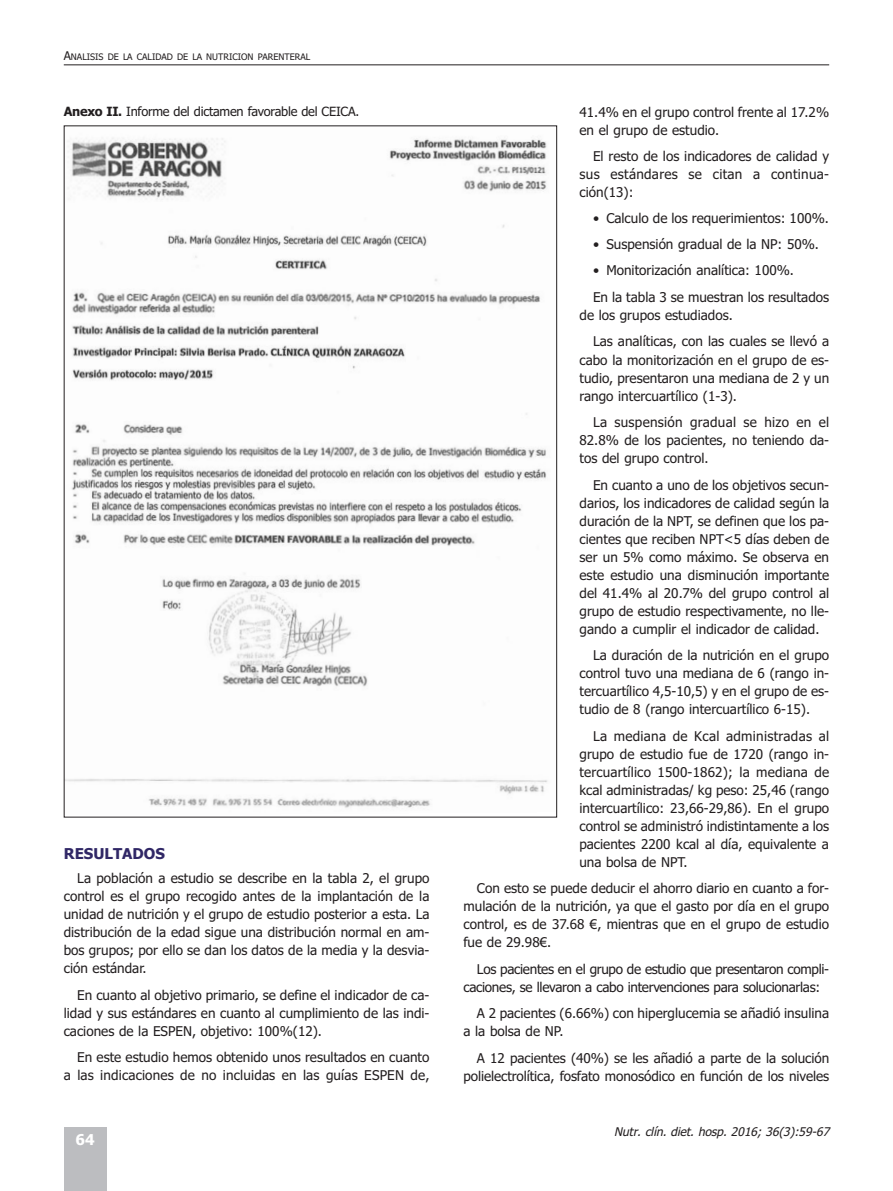
<style>
.page{position:relative;width:893px;height:1191px;background:#fff}
.page>*{position:absolute;margin:0;border:0;box-sizing:border-box;transform-origin:0 0}
.t1{font:700 15px "Tahoma";color:#302766}
.t2{font:700 15px "Tahoma";color:#fff}
.t3{font:13.5px/18px "Tahoma";color:#231f20;text-align:justify}
.t4{font:13.5px/18px "Tahoma";letter-spacing:-.02em;color:#231f20}
.t5{font:12.75px "Tahoma";letter-spacing:-.015em;color:#231f20}
.t6{font:italic 12px "Tahoma";color:#231f20}
.t7{font:9px "Tahoma";color:#231f20}
.s1{font-size:12px}
.s2{font-weight:700}
</style>
<div class="page">
<div style="left:64px;top:1127px;width:42px;height:64px;background:#bcbdc0"></div>
<hr style="left:64px;top:64px;width:765px;height:1px;background:#231f20">
<img style="left:66px;top:138px;width:482px;height:670px">
<p class="t7" style="left:64px;top:52px;width:248px"><span class="s1">A</span>NALISIS DE LA CALIDAD DE LA NUTRICION PARENTERAL</p>
<p class="t5" style="left:64px;top:104px;width:297px"><span class="s2">Anexo II.</span> Informe del dictamen favorable del CEICA.</p>
<p class="t1" style="left:64px;top:845px;width:103px">RESULTADOS</p>
<p class="t3" style="left:64px;top:869px;width:367px;text-indent:14px">La población a estudio se describe en la tabla 2, el grupo control es el grupo recogido antes de la implantación de la unidad de nutrición y el grupo de estudio posterior a esta. La distribución de la edad sigue una distribución normal en am&shy;bos grupos; por ello se dan los datos de la media y la desvia&shy;ción estándar.</p>
<p class="t3" style="left:64px;top:986px;width:367px;text-indent:14px">En cuanto al objetivo primario, se define el indicador de ca&shy;lidad y sus estándares en cuanto al cumplimiento de las indi&shy;caciones de la ESPEN, objetivo: 100%(12).</p>
<p class="t3" style="left:64px;top:1048px;width:367px;text-align:right">En este estudio hemos obtenido unos resultados en cuanto<br>a las indicaciones de no incluidas en las guías ESPEN de,</p>
<p class="t2" style="left:75px;top:1130px;width:21px">64</p>
<p class="t3" style="left:579px;top:103px;width:251px">41.4% en el grupo control frente al 17.2% en el grupo de estudio.</p>
<p class="t3" style="left:579px;top:147px;width:251px;text-indent:14px">El resto de los indicadores de calidad y sus estándares se citan a continua&shy;ción(13):</p>
<p class="t3" style="left:593px;top:210px;width:237px">• Calculo de los requerimientos: 100%.</p>
<p class="t3" style="left:593px;top:236px;width:228px">• Suspensión gradual de la NP: 50%.</p>
<p class="t3" style="left:593px;top:257px;width:238px;line-height:26.5px">• Monitorización analítica: 100%.<br>En la tabla 3 se muestran los resultados</p>
<p class="t3" style="left:593px;top:302px;width:238px;line-height:26.5px;text-indent:-14px">de los grupos estudiados.<br>Las analíticas, con las cuales se llevó a</p>
<p class="t3" style="left:579px;top:351px;width:251px">cabo la monitorización en el grupo de es&shy;tudio, presentaron una mediana de 2 y un rango intercuartílico (1-3).</p>
<p class="t3" style="left:579px;top:413px;width:251px;text-indent:14px">La suspensión gradual se hizo en el 82.8% de los pacientes, no teniendo da&shy;tos del grupo control.</p>
<p class="t3" style="left:579px;top:476px;width:251px;text-indent:14px">En cuanto a uno de los objetivos secun&shy;darios, los indicadores de calidad según la duración de la NPT, se definen que los pa&shy;cientes que reciben NPT&lt;5 días deben de ser un 5% como máximo. Se observa en este estudio una disminución importante del 41.4% al 20.7% del grupo control al grupo de estudio respectivamente, no lle&shy;gando a cumplir el indicador de calidad.</p>
<p class="t3" style="left:579px;top:646px;width:251px;text-indent:14px">La duración de la nutrición en el grupo control tuvo una mediana de 6 (rango in&shy;tercuartílico 4,5-10,5) y en el grupo de es&shy;tudio de 8 (rango intercuartílico 6-15).</p>
<p class="t3" style="left:579px;top:727px;width:251px;text-indent:14px">La mediana de Kcal administradas al grupo de estudio fue de 1720 (rango in&shy;tercuartílico 1500-1862); la mediana de kcal administradas/ kg peso: 25,46 (rango intercuartílico: 23,66-29,86). En el grupo control se administró indistintamente a los pacientes 2200 kcal al día, equivalente a una bolsa de NPT.</p>
<p class="t3" style="left:463px;top:879px;width:367px;text-indent:14px">Con esto se puede deducir el ahorro diario en cuanto a for&shy;mulación de la nutrición, ya que el gasto por día en el grupo control, es de 37.68 €, mientras que en el grupo de estudio fue de 29.98€.</p>
<p class="t4" style="left:463px;top:960px;width:367px;text-indent:14px">Los pacientes en el grupo de estudio que presentaron compli&shy;caciones, se llevaron a cabo intervenciones para solucionarlas:</p>
<p class="t3" style="left:463px;top:1004px;width:367px;text-indent:14px">A 2 pacientes (6.66%) con hiperglucemia se añadió insulina a la bolsa de NP.</p>
<p class="t3" style="left:463px;top:1049px;width:367px;text-align:right">A 12 pacientes (40%) se les añadió a parte de la solución polielectrolítica, fosfato monosódico en función de los niveles</p>
<p class="t6" style="left:614px;top:1125px;width:219px">Nutr. clín. diet. hosp. 2016; 36(3):59-67</p>
</div>
